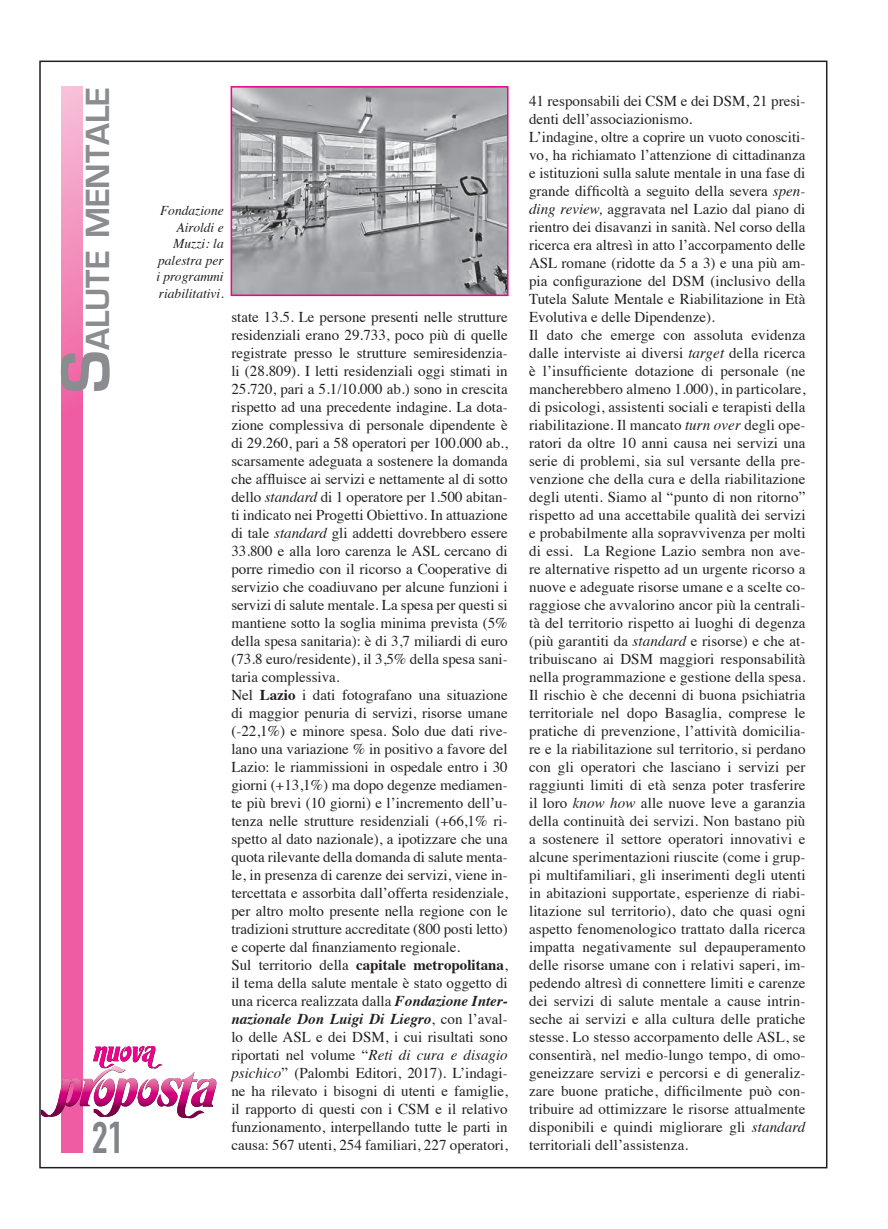
<style>
.page{position:relative;width:888px;height:1229px;background:#fff}
.page>*{position:absolute;margin:0;border:0;box-sizing:border-box;transform-origin:0 0}
.t1{font:700 43.5px "DIN Condensed";color:#828487}
.t2{font:700 34.5px "Eurostile";color:#8a8c8f}
.t3{font:15px/18px "Times";color:#231f20}
.t4{font:italic 13.5px/16.5px "Times";color:#231f20;text-align:right}
.s1{font-size:72px}
.s2{font-style:italic}
.s3{font-weight:700}
.s4{font-weight:700;font-style:italic}
</style>
<div class="page">
<svg style="left:61px;top:87px;width:22px;height:1064px;background:#f06dab"></svg>
<svg style="left:42px;top:1043px;width:175px;height:77px"></svg>
<img style="left:234px;top:89px;width:271px;height:204px">
<div style="left:231px;top:86px;width:277px;height:210px;border:2px solid #ed028c"></div>
<h2 class="t2" style="left:79px;top:393px;width:308px;rotate:-90deg"><span class="s1">S</span>alute mentale</h2>
<h1 class="t1" style="left:92px;top:1111px;width:34px">21</h1>
<p class="t4" style="left:156px;top:202px;width:69px">Fondazione<br>Airoldi e<br>Muzzi: la palestra per i programmi riabilitativi.</p>
<p class="t3" style="left:231px;top:306px;width:278px">state 13.5. Le persone presenti nelle strutture residenziali erano 29.733, poco più di quelle registrate presso le strutture semiresidenzia&shy;li (28.809). I letti residenziali oggi stimati in 25.720, pari a 5.1/10.000 ab.) sono in crescita rispetto ad una precedente indagine. La dota&shy;zione complessiva di personale dipendente è di 29.260, pari a 58 operatori per 100.000 ab., scarsamente adeguata a sostenere la domanda che affluisce ai servizi e nettamente al di sotto dello <span class="s2">standard</span> di 1 operatore per 1.500 abitan&shy;ti indicato nei Progetti Obiettivo. In attuazione di tale <span class="s2">standard</span> gli addetti dovrebbero essere 33.800 e alla loro carenza le ASL cercano di porre rimedio con il ricorso a Cooperative di servizio che coadiuvano per alcune funzioni i servizi di salute mentale. La spesa per questi si mantiene sotto la soglia minima prevista (5% della spesa sanitaria): è di 3,7 miliardi di euro (73.8 euro/residente), il 3,5% della spesa sani&shy;taria complessiva.<br>Nel <span class="s3">Lazio</span> i dati fotografano una situazione di maggior penuria di servizi, risorse umane (-22,1%) e minore spesa. Solo due dati rive&shy;lano una variazione % in positivo a favore del Lazio: le riammissioni in ospedale entro i 30 giorni (+13,1%) ma dopo degenze mediamen&shy;te più brevi (10 giorni) e l’incremento dell’u&shy;tenza nelle strutture residenziali (+66,1% ri&shy;spetto al dato nazionale), a ipotizzare che una quota rilevante della domanda di salute menta&shy;le, in presenza di carenze dei servizi, viene in&shy;tercettata e assorbita dall’offerta residenziale, per altro molto presente nella regione con le tradizioni strutture accreditate (800 posti letto) e coperte dal finanziamento regionale.<br>Sul territorio della <span class="s3">capitale metropolitana</span>, il tema della salute mentale è stato oggetto di una ricerca realizzata dalla <span class="s4">Fondazione Inter&shy;nazionale Don Luigi Di Liegro</span>, con l’aval&shy;lo delle ASL e dei DSM, i cui risultati sono riportati nel volume “<span class="s2">Reti di cura e disagio psichico</span>” (Palombi Editori, 2017). L’indagi&shy;ne ha rilevato i bisogni di utenti e famiglie, il rapporto di questi con i CSM e il relativo funzionamento, interpellando tutte le parti in causa: 567 utenti, 254 familiari, 227 operatori,</p>
<p class="t3" style="left:529px;top:90px;width:278px">41 responsabili dei CSM e dei DSM, 21 presi&shy;denti dell’associazionismo.<br>L’indagine, oltre a coprire un vuoto conosciti&shy;vo, ha richiamato l’attenzione di cittadinanza e istituzioni sulla salute mentale in una fase di grande difficoltà a seguito della severa <span class="s2">spen&shy;ding review,</span> aggravata nel Lazio dal piano di rientro dei disavanzi in sanità. Nel corso della ricerca era altresì in atto l’accorpamento delle ASL romane (ridotte da 5 a 3) e una più am&shy;pia configurazione del DSM (inclusivo della Tutela Salute Mentale e Riabilitazione in Età Evolutiva e delle Dipendenze).<br>Il dato che emerge con assoluta evidenza dalle interviste ai diversi <span class="s2">target</span> della ricerca è l’insufficiente dotazione di personale (ne mancherebbero almeno 1.000), in particolare, di psicologi, assistenti sociali e terapisti della riabilitazione. Il mancato <span class="s2">turn over</span> degli ope&shy;ratori da oltre 10 anni causa nei servizi una serie di problemi, sia sul versante della pre&shy;venzione che della cura e della riabilitazione degli utenti. Siamo al “punto di non ritorno” rispetto ad una accettabile qualità dei servizi e probabilmente alla sopravvivenza per molti di essi. La Regione Lazio sembra non ave&shy;re alternative rispetto ad un urgente ricorso a nuove e adeguate risorse umane e a scelte co&shy;raggiose che avvalorino ancor più la centrali&shy;tà del territorio rispetto ai luoghi di degenza (più garantiti da <span class="s2">standard</span> e risorse) e che at&shy;tribuiscano ai DSM maggiori responsabilità nella programmazione e gestione della spesa.<br>Il rischio è che decenni di buona psichiatria territoriale nel dopo Basaglia, comprese le pratiche di prevenzione, l’attività domicilia&shy;re e la riabilitazione sul territorio, si perdano con gli operatori che lasciano i servizi per raggiunti limiti di età senza poter trasferire il loro <span class="s2">know how</span> alle nuove leve a garanzia della continuità dei servizi. Non bastano più a sostenere il settore operatori innovativi e alcune sperimentazioni riuscite (come i grup&shy;pi multifamiliari, gli inserimenti degli utenti in abitazioni supportate, esperienze di riabi&shy;litazione sul territorio), dato che quasi ogni aspetto fenomenologico trattato dalla ricerca impatta negativamente sul depauperamento delle risorse umane con i relativi saperi, im&shy;pedendo altresì di connettere limiti e carenze dei servizi di salute mentale a cause intrin&shy;seche ai servizi e alla cultura delle pratiche stesse. Lo stesso accorpamento delle ASL, se consentirà, nel medio-lungo tempo, di omo&shy;geneizzare servizi e percorsi e di generaliz&shy;zare buone pratiche, difficilmente può con&shy;tribuire ad ottimizzare le risorse attualmente disponibili e quindi migliorare gli <span class="s2">standard </span>territoriali dell’assistenza.</p>
</div>
